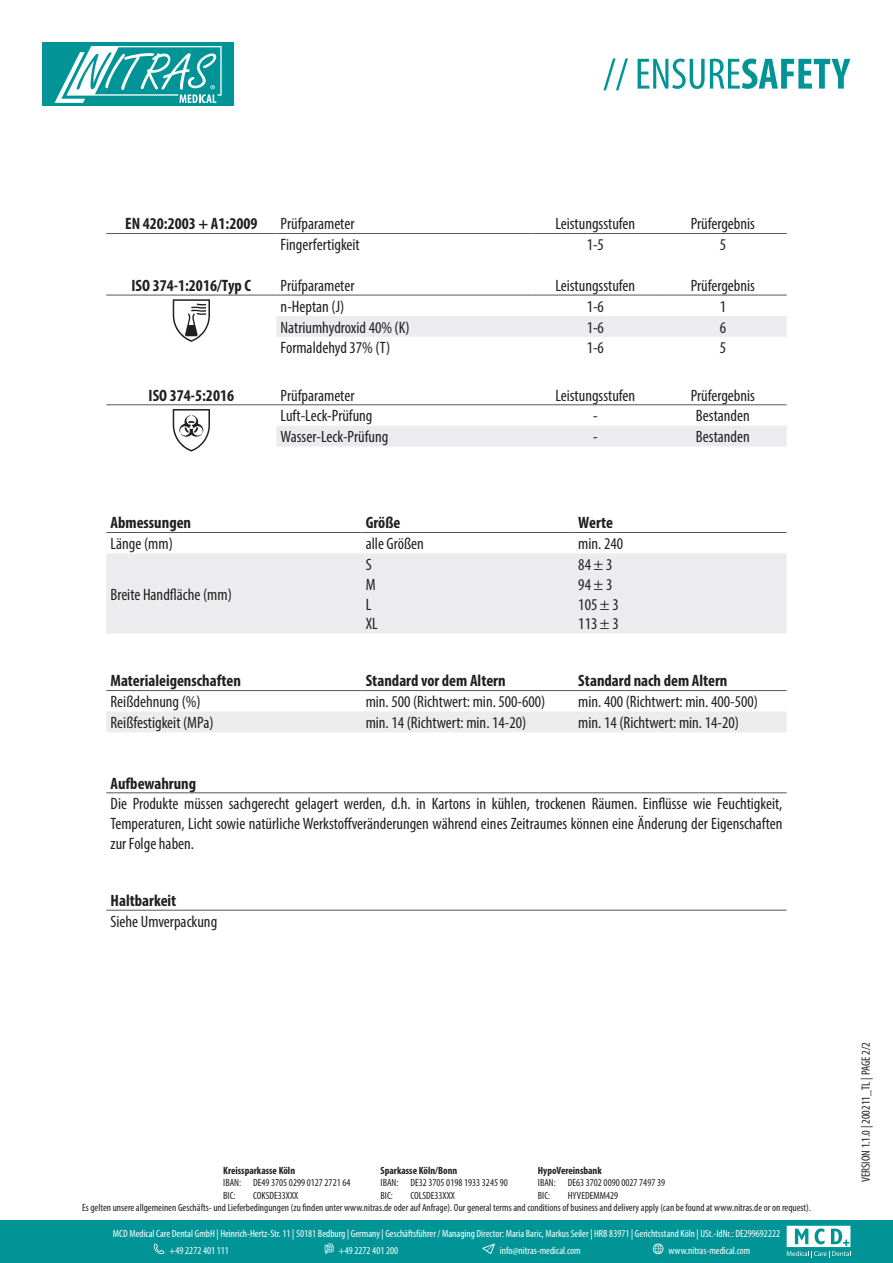
<style>
.page{position:relative;width:893px;height:1263px;background:#fff}
.page>*{position:absolute;margin:0;border:0;box-sizing:border-box;transform-origin:0 0}
.t1{font:condensed 16.5px/19.8px "Myriad Pro";color:#231f20;text-align:justify}
.t2{font:700 condensed 16.5px "Myriad Pro";color:#231f20}
.t3{font:condensed 12px "Myriad Pro";color:#231f20}
.t4{font:condensed 10.5px/12.6px "Myriad Pro";color:#231f20}
.t5{font:condensed 10.5px/17px "Myriad Pro";color:#fff}
.t6{font:700 condensed 10.5px "Myriad Pro";color:#231f20}
</style>
<div class="page">
<svg style="left:603px;top:58px;width:247px;height:32px"></svg>
<div style="left:43px;top:43px;width:191px;height:63px;background:#009497"></div>
<svg style="left:55px;top:46px;width:167px;height:57px"></svg>
<div style="left:0;top:1220px;width:893px;height:43px;background:#009497"></div>
<svg style="left:787px;top:1226px;width:64px;height:32px"></svg>
<svg style="left:154px;top:1243px;width:10px;height:11px"></svg>
<svg style="left:325px;top:1243px;width:9px;height:11px"></svg>
<svg style="left:482px;top:1243px;width:13px;height:11px"></svg>
<svg style="left:653px;top:1243px;width:10px;height:11px"></svg>
<hr style="left:106px;top:233px;width:170px;height:1px;background:#57585a">
<hr style="left:276px;top:233px;width:255px;height:1px;background:#57585a">
<hr style="left:531px;top:233px;width:128px;height:1px;background:#57585a">
<hr style="left:659px;top:233px;width:128px;height:1px;background:#57585a">
<div style="left:276px;top:316px;width:511px;height:21px;background:#ececee"></div>
<hr style="left:106px;top:295px;width:170px;height:1px;background:#57585a">
<hr style="left:276px;top:295px;width:255px;height:1px;background:#57585a">
<hr style="left:531px;top:295px;width:128px;height:1px;background:#57585a">
<hr style="left:659px;top:295px;width:128px;height:1px;background:#57585a">
<svg style="left:173px;top:299px;width:37px;height:43px"></svg>
<div style="left:276px;top:426px;width:511px;height:20px;background:#ececee"></div>
<hr style="left:106px;top:404px;width:170px;height:1px;background:#57585a">
<hr style="left:276px;top:404px;width:255px;height:1px;background:#57585a">
<hr style="left:531px;top:404px;width:128px;height:1px;background:#57585a">
<hr style="left:659px;top:404px;width:128px;height:1px;background:#57585a">
<svg style="left:173px;top:409px;width:37px;height:43px"></svg>
<div style="left:106px;top:553px;width:681px;height:81px;background:#ececee"></div>
<hr style="left:106px;top:532px;width:255px;height:1px;background:#57585a">
<hr style="left:361px;top:532px;width:213px;height:1px;background:#57585a">
<hr style="left:574px;top:532px;width:213px;height:1px;background:#57585a">
<svg style="left:106px;top:691px;width:681px;height:41px"></svg>
<hr style="left:106px;top:690px;width:255px;height:1px;background:#57585a">
<hr style="left:361px;top:690px;width:213px;height:1px;background:#57585a">
<hr style="left:574px;top:690px;width:213px;height:1px;background:#57585a">
<hr style="left:106px;top:792px;width:681px;height:1px;background:#57585a">
<hr style="left:106px;top:910px;width:681px;height:1px;background:#57585a">
<p class="t2" style="left:125px;top:213px;width:134px">EN 420:2003 + A1:2009</p>
<p class="t1" style="left:281px;top:214px;width:75px">Prüfparameter</p>
<p class="t1" style="left:555px;top:214px;width:81px">Leistungsstufen</p>
<p class="t1" style="left:691px;top:214px;width:66px">Prüfergebnis</p>
<p class="t1" style="left:281px;top:235px;width:81px">Fingerfertigkeit</p>
<p class="t1" style="left:587px;top:235px;width:19px">1-5</p>
<p class="t1" style="left:720px;top:235px;width:8px">5</p>
<p class="t2" style="left:132px;top:275px;width:121px">ISO 374-1:2016/Тyp C</p>
<p class="t1" style="left:281px;top:275px;width:75px">Prüfparameter</p>
<p class="t1" style="left:555px;top:275px;width:81px">Leistungsstufen</p>
<p class="t1" style="left:691px;top:275px;width:66px">Prüfergebnis</p>
<p class="t1" style="left:281px;top:296px;width:65px">n-Heptan (J)</p>
<p class="t1" style="left:587px;top:296px;width:19px">1-6</p>
<p class="t1" style="left:720px;top:296px;width:8px">1</p>
<p class="t1" style="left:281px;top:317px;width:130px">Natriumhydroxid 40% (K)</p>
<p class="t1" style="left:587px;top:317px;width:19px">1-6</p>
<p class="t1" style="left:720px;top:317px;width:8px">6</p>
<p class="t1" style="left:281px;top:338px;width:111px">Formaldehyd 37% (T)</p>
<p class="t1" style="left:587px;top:338px;width:19px">1-6</p>
<p class="t1" style="left:720px;top:338px;width:8px">5</p>
<p class="t2" style="left:149px;top:385px;width:87px">ISO 374-5:2016</p>
<p class="t1" style="left:281px;top:385px;width:75px">Prüfparameter</p>
<p class="t1" style="left:555px;top:385px;width:81px">Leistungsstufen</p>
<p class="t1" style="left:691px;top:385px;width:66px">Prüfergebnis</p>
<p class="t1" style="left:281px;top:406px;width:93px">Luft-Leck-Prüfung</p>
<p class="t1" style="left:593px;top:406px;width:6px">-</p>
<p class="t1" style="left:696px;top:406px;width:55px">Bestanden</p>
<p class="t1" style="left:281px;top:427px;width:109px">Wasser-Leck-Prüfung</p>
<p class="t1" style="left:593px;top:427px;width:6px">-</p>
<p class="t1" style="left:696px;top:427px;width:55px">Bestanden</p>
<p class="t2" style="left:111px;top:512px;width:82px">Abmessungen</p>
<p class="t2" style="left:366px;top:512px;width:36px">Größe</p>
<p class="t2" style="left:578px;top:512px;width:36px">Werte</p>
<p class="t1" style="left:111px;top:534px;width:64px">Länge (mm)</p>
<p class="t1" style="left:366px;top:534px;width:60px">alle Größen</p>
<p class="t1" style="left:578px;top:534px;width:46px">min. 240</p>
<p class="t1" style="left:111px;top:584px;width:123px">Breite Handfläche (mm)</p>
<p class="t1" style="left:366px;top:554px;width:7px">S</p>
<p class="t1" style="left:366px;top:574px;width:11px">M</p>
<p class="t1" style="left:366px;top:594px;width:7px">L</p>
<p class="t1" style="left:366px;top:614px;width:14px">XL</p>
<p class="t1" style="left:578px;top:554px;width:36px">84 ± 3</p>
<p class="t1" style="left:578px;top:574px;width:36px">94 ± 3</p>
<p class="t1" style="left:578px;top:594px;width:42px">105 ± 3</p>
<p class="t1" style="left:578px;top:614px;width:42px">113 ± 3</p>
<p class="t2" style="left:111px;top:670px;width:132px">Materialeigenschaften</p>
<p class="t2" style="left:366px;top:670px;width:142px">Standard vor dem Altern</p>
<p class="t2" style="left:578px;top:670px;width:151px">Standard nach dem Altern</p>
<p class="t1" style="left:111px;top:692px;width:92px">Reißdehnung (%)</p>
<p class="t1" style="left:366px;top:692px;width:181px">min. 500 (Richtwert: min. 500-600)</p>
<p class="t1" style="left:578px;top:692px;width:181px">min. 400 (Richtwert: min. 400-500)</p>
<p class="t1" style="left:111px;top:712px;width:104px">Reißfestigkeit (MPa)</p>
<p class="t1" style="left:366px;top:712px;width:162px">min. 14 (Richtwert: min. 14-20)</p>
<p class="t1" style="left:578px;top:712px;width:162px">min. 14 (Richtwert: min. 14-20)</p>
<p class="t2" style="left:111px;top:773px;width:87px">Aufbewahrung</p>
<p class="t1" style="left:111px;top:794px;width:673px">Die Produkte müssen sachgerecht gelagert werden, d.h. in Kartons in kühlen, trockenen Räumen. Einflüsse wie Feuchtigkeit, Temperaturen, Licht sowie natürliche Werkstoffveränderungen während eines Zeitraumes können eine Änderung der Eigenschaften zur Folge haben.</p>
<p class="t2" style="left:111px;top:890px;width:67px">Haltbarkeit</p>
<p class="t1" style="left:111px;top:911px;width:108px">Siehe Umverpackung</p>
<p class="t6" style="left:223px;top:1164px;width:73px">Kreissparkasse Köln</p>
<p class="t6" style="left:381px;top:1164px;width:78px">Sparkasse Köln/Bonn</p>
<p class="t6" style="left:538px;top:1164px;width:65px">HypoVereinsbank</p>
<p class="t4" style="left:223px;top:1176px;width:19px">IBAN:<br>BIC:</p>
<p class="t4" style="left:253px;top:1176px;width:99px">DE49 3705 0299 0127 2721 64<br>COKSDE33XXX</p>
<p class="t4" style="left:381px;top:1176px;width:19px">IBAN:<br>BIC:</p>
<p class="t4" style="left:410px;top:1176px;width:99px">DE32 3705 0198 1933 3245 90<br>COLSDE33XXX</p>
<p class="t4" style="left:538px;top:1176px;width:19px">IBAN:<br>BIC:</p>
<p class="t4" style="left:568px;top:1176px;width:99px">DE63 3702 0090 0027 7497 39</p>
<p class="t4" style="left:568px;top:1189px;width:52px">HYVEDEMM429</p>
<p class="t4" style="left:82px;top:1201px;width:730px">Es gelten unsere allgemeinen Geschäfts- und Lieferbedingungen (zu finden unter www.nitras.de oder auf Anfrage). Our general terms and conditions of business and delivery apply (can be found at www.nitras.de or on request).</p>
<p class="t5" style="left:169px;top:1225px;width:612px;text-indent:-56px">MCD Medical Care Dental GmbH | Heinrich-Hertz-Str. 11 | 50181 Bedburg | Germany | Geschäftsführer / Managing Director: Maria Baric, Markus Seiler | HRB 83971 | Gerichtsstand Köln | USt.-IdNr.: DE299692222 +49 2272 401 111</p>
<p class="t5" style="left:338px;top:1242px;width:61px">+49 2272 401 200</p>
<p class="t5" style="left:500px;top:1242px;width:82px">info@nitras-medical.com</p>
<p class="t5" style="left:668px;top:1242px;width:84px">www.nitras-medical.com</p>
<p class="t3" style="left:859px;top:1182px;width:141px;rotate:-90deg">VERSION 1.1.0 | 200211_TL | PAGE 2/2</p>
</div>
